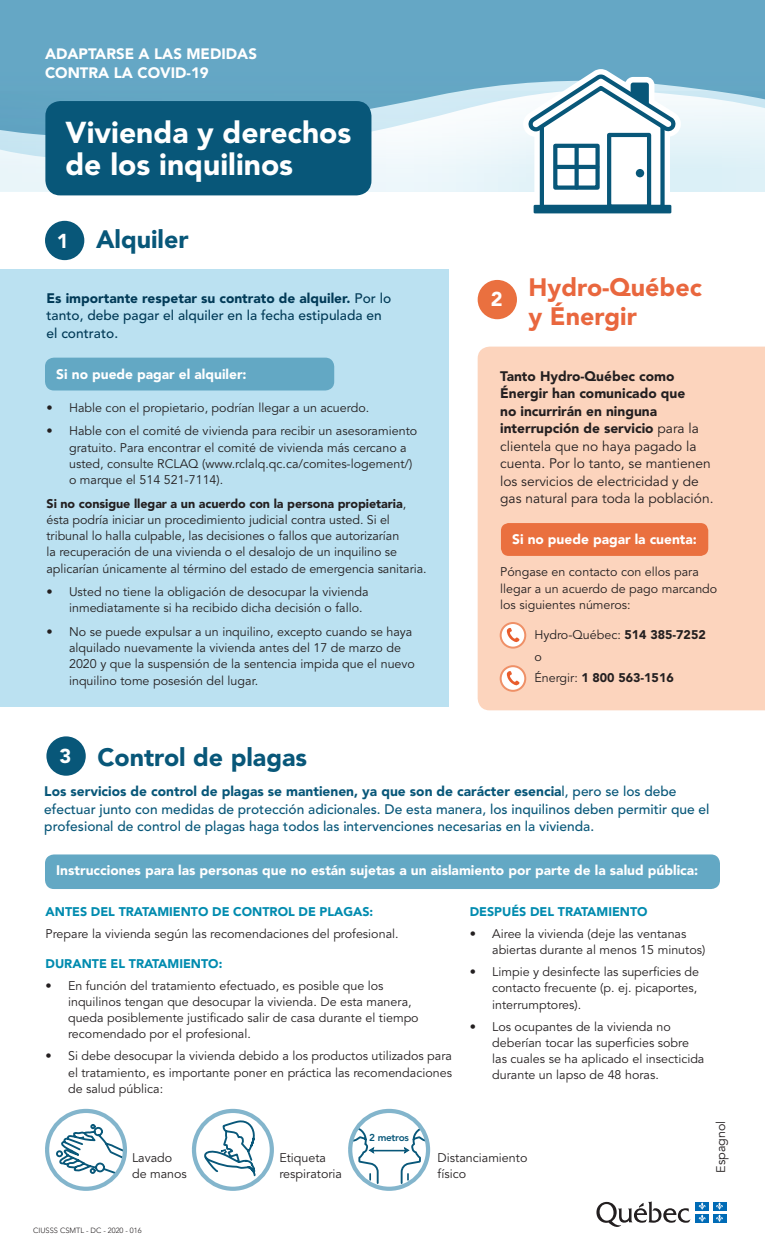
<style>
.page{position:relative;width:765px;height:1260px;background:#fff}
.page>*{position:absolute;margin:0;border:0;box-sizing:border-box;transform-origin:0 0}
.t1{font:900 30px/32.5px "Avenir LT Std";color:#fff}
.t2{font:900 25px "Avenir LT Std";color:#085779}
.t3{font:900 25px/28.8px "Avenir LT Std";color:#e9673e}
.t4{font:900 20px "Avenir LT Std";color:#fff}
.t5{font:900 15px/18.8px "Avenir LT Std";color:#fff}
.t6{font:500 13.75px/17.5px "Avenir LT Std";color:#085779}
.t7{font:13.75px/17.5px "Avenir LT Std";color:#231f20}
.t8{font:900 13.75px "Avenir LT Std";color:#fff}
.t9{font:500 13.75px/17.5px "Avenir LT Std";color:#013a57}
.t10{font:12.5px/16.2px "Avenir LT Std";color:#231f20}
.t11{font:900 12.5px "Avenir LT Std";color:#008baf}
.t12{font:900 12.5px/21.9px "Avenir LT Std";color:#231f20}
.t13{font:12.5px "Avenir";color:#231f20}
.t14{font:800 10px "Avenir LT Std";letter-spacing:-.025em;color:#085779}
.t15{font:300 7.5px "Avenir LT Std";color:#231f20}
.s1{font-weight:900}
.s2{font-size:20px;color:#fff}
.s3{font-weight:400}
</style>
<div class="page">
<svg style="left:0;top:191px;width:765px;height:313px"></svg>
<svg style="left:0;top:164px;width:765px;height:27px;background:#e5f3f8"></svg>
<svg style="left:0;top:0;width:765px;height:164px;background:#7eb6cf"></svg>
<svg style="left:596px;top:1201px;width:95px;height:26px"></svg>
<div style="left:695px;top:1202px;width:14px;height:8px;background:#006bb6"></div>
<div style="left:713px;top:1202px;width:13px;height:8px;background:#006bb6"></div>
<div style="left:695px;top:1214px;width:14px;height:8px;background:#006bb6"></div>
<svg style="left:699px;top:1202px;width:7px;height:20px"></svg>
<div style="left:713px;top:1214px;width:13px;height:8px;background:#006bb6"></div>
<svg style="left:716px;top:1202px;width:7px;height:20px"></svg>
<svg style="left:523px;top:69px;width:158px;height:150px"></svg>
<div style="left:534px;top:205px;width:137px;height:8px;background:#085779"></div>
<hr style="left:556px;top:165px;width:41px;height:4px;background:#085779">
<div style="left:45px;top:221px;width:39px;height:39px;background:#085779;border-radius:50%"></div>
<div style="left:478px;top:280px;width:39px;height:39px;background:#ea703f;border-radius:50%"></div>
<div style="left:45px;top:101px;width:326px;height:94px;background:#085779;border-radius:15px"></div>
<div style="left:0;top:270px;width:449px;height:437px;background:#bbe1f1"></div>
<div style="left:478px;top:347px;width:287px;height:363px;background:#fcd4bd"></div>
<div style="left:46px;top:736px;width:40px;height:40px;background:#085779;border-radius:50%"></div>
<svg style="left:501px;top:623px;width:24px;height:25px"></svg>
<div style="left:500px;top:622px;width:26px;height:27px;border:2px solid #ef9067;border-radius:50%"></div>
<svg style="left:507px;top:628px;width:13px;height:14px"></svg>
<svg style="left:501px;top:666px;width:24px;height:25px"></svg>
<div style="left:500px;top:665px;width:26px;height:27px;border:2px solid #ef9067;border-radius:50%"></div>
<svg style="left:507px;top:671px;width:13px;height:14px"></svg>
<div style="left:45px;top:854px;width:675px;height:35px;background:#63a8c4;border-radius:9px"></div>
<div style="left:45px;top:358px;width:289px;height:33px;background:#63a8c4;border-radius:9px"></div>
<div style="left:501px;top:523px;width:207px;height:33px;background:#ea703f;border-radius:8px"></div>
<svg style="left:47px;top:1111px;width:78px;height:78px"></svg>
<svg style="left:55px;top:1123px;width:72px;height:53px"></svg>
<div style="left:45px;top:1109px;width:82px;height:82px;border:4px solid #83b5cc;border-radius:50%"></div>
<svg style="left:192px;top:1109px;width:82px;height:82px"></svg>
<svg style="left:201px;top:1108px;width:57px;height:69px"></svg>
<svg style="left:350px;top:1111px;width:78px;height:78px"></svg>
<svg style="left:350px;top:1125px;width:78px;height:60px"></svg>
<div style="left:348px;top:1109px;width:82px;height:82px;border:4px solid #83b5cc;border-radius:50%"></div>
<p class="t5" style="left:45px;top:45px;width:213px">ADAPTARSE A LAS MEDIDAS<br>CONTRA LA COVID-19</p>
<h1 class="t1" style="left:65px;top:116px;width:288px">Vivienda y derechos de los inquilinos</h1>
<h3 class="t4" style="left:57px;top:229px;width:13px">1</h3>
<h2 class="t2" style="left:96px;top:224px;width:94px">Alquiler</h2>
<p class="t9" style="left:47px;top:290px;width:346px"><span class="s1">Es importante respetar su contrato de alquiler.</span> Por lo tanto, debe pagar el alquiler en la fecha estipulada en el contrato.</p>
<p class="t8" style="left:56px;top:366px;width:192px">Si no puede pagar el alquiler:</p>
<p class="t10" style="left:47px;top:400px;width:324px">• Hable con el propietario, podrían llegar a un acuerdo.</p>
<p class="t10" style="left:69px;top:423px;width:350px;text-indent:-22px">• Hable con el comité de vivienda para recibir un asesoramiento gratuito. Para encontrar el comité de vivienda más cercano a usted, consulte RCLAQ (www.rclalq.qc.ca/comites-logement/) o marque el 514 521-7114).</p>
<p class="t10" style="left:47px;top:496px;width:382px"><span class="s1">Si no consigue llegar a un acuerdo con la persona propietaria</span>, ésta podría iniciar un procedimiento judicial contra usted. Si el tribunal lo halla culpable, las decisiones o fallos que autorizarían<br>la recuperación de una vivienda o el desalojo de un inquilino se aplicarían únicamente al término del estado de emergencia sanitaria.</p>
<p class="t10" style="left:69px;top:584px;width:301px;text-indent:-22px">• Usted no tiene la obligación de desocupar la vivienda inmediatamente si ha recibido dicha decisión o fallo.</p>
<p class="t10" style="left:69px;top:624px;width:347px;text-indent:-22px">• No se puede expulsar a un inquilino, excepto cuando se haya alquilado nuevamente la vivienda antes del 17 de marzo de 2020 y que la suspensión de la sentencia impida que el nuevo inquilino tome posesión del lugar.</p>
<h2 class="t2" style="left:59px;top:742px;width:249px"><span class="s2">3</span> Control de plagas</h2>
<h3 class="t4" style="left:491px;top:287px;width:13px">2</h3>
<h2 class="t3" style="left:529px;top:273px;width:175px">Hydro-Québec y Énergir</h2>
<p class="t7" style="left:500px;top:368px;width:215px"><span class="s1">Tanto Hydro-Québec como<br>Énergir han comunicado que<br>no incurrirán en ninguna interrupción de servicio</span> para la clientela que no haya pagado la cuenta. Por lo tanto, se mantienen los servicios de electricidad y de gas natural para toda la población.</p>
<p class="t8" style="left:512px;top:531px;width:186px">Si no puede pagar la cuenta:</p>
<p class="t10" style="left:500px;top:564px;width:219px">Póngase en contacto con ellos para llegar a un acuerdo de pago marcando los siguientes números:</p>
<p class="t12" style="left:534px;top:623px;width:173px"><span class="s3">Hydro-Québec:</span> 514 385-7252 <span class="s3">o<br>Énergir:</span> 1 800 563-1516</p>
<p class="t6" style="left:44px;top:783px;width:667px"><span class="s1">Los servicios de control de plagas se mantienen, ya que son de carácter esencia</span>l, pero se los debe efectuar junto con medidas de protección adicionales. De esta manera, los inquilinos deben permitir que el profesional de control de plagas haga todos las intervenciones necesarias en la vivienda.</p>
<p class="t8" style="left:56px;top:862px;width:644px">Instrucciones para las personas que no están sujetas a un aislamiento por parte de la salud pública:</p>
<p class="t11" style="left:46px;top:904px;width:329px">ANTES DEL TRATAMIENTO DE CONTROL DE PLAGAS:</p>
<p class="t10" style="left:46px;top:926px;width:355px">Prepare la vivienda según las recomendaciones del profesional.</p>
<p class="t11" style="left:46px;top:956px;width:178px">DURANTE EL TRATAMIENTO:</p>
<p class="t10" style="left:68px;top:978px;width:352px;text-indent:-22px">• En función del tratamiento efectuado, es posible que los inquilinos tengan que desocupar la vivienda. De esta manera, queda posiblemente justificado salir de casa durante el tiempo recomendado por el profesional.</p>
<p class="t10" style="left:68px;top:1048px;width:386px;text-align:justify;text-indent:-22px">• Si debe desocupar la vivienda debido a los productos utilizados para el tratamiento, es importante poner en práctica las recomendaciones de salud pública:</p>
<p class="t14" style="left:369px;top:1132px;width:41px">2 metros</p>
<p class="t11" style="left:470px;top:904px;width:180px">DESPUÉS DEL TRATAMIENTO</p>
<p class="t10" style="left:492px;top:926px;width:215px;text-indent:-22px">• Airee la vivienda (deje las ventanas abiertas durante al menos 15 minutos)</p>
<p class="t10" style="left:492px;top:964px;width:208px;text-indent:-22px">• Limpie y desinfecte las superficies de contacto frecuente (p. ej. picaportes, interrumptores).</p>
<p class="t10" style="left:492px;top:1019px;width:214px;text-indent:-22px">• Los ocupantes de la vivienda no deberían tocar las superficies sobre las cuales se ha aplicado el insecticida durante un lapso de 48 horas.</p>
<p class="t10" style="left:132px;top:1150px;width:56px">Lavado de manos</p>
<p class="t10" style="left:279px;top:1150px;width:64px">Etiqueta respiratoria</p>
<p class="t10" style="left:438px;top:1150px;width:91px">Distanciamiento físico</p>
<p class="t13" style="left:713px;top:1173px;width:53px;rotate:-90deg">Espagnol</p>
<p class="t15" style="left:33px;top:1226px;width:110px">CIUSSS CSMTL - DC - 2020 - 016</p>
</div>
